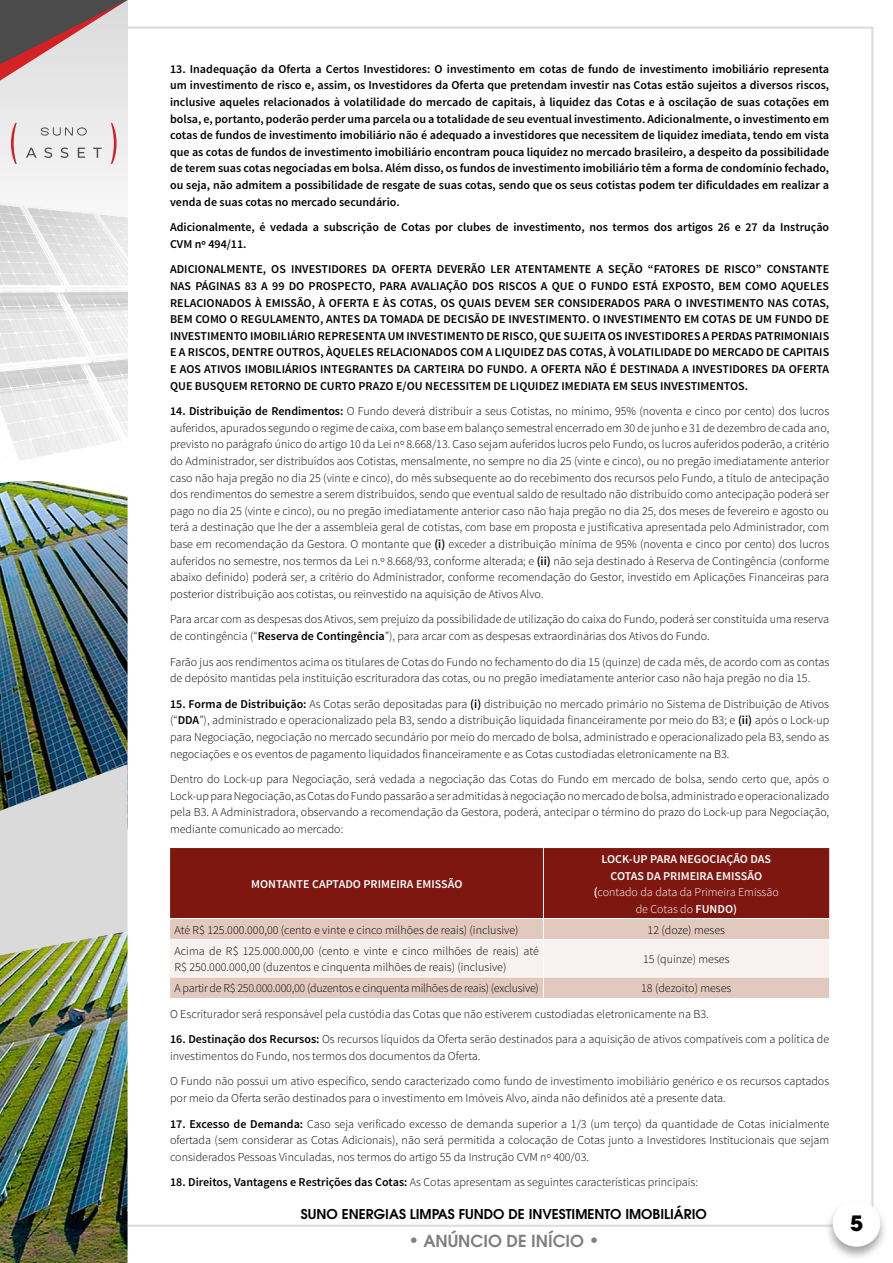
<style>
.page{position:relative;width:893px;height:1263px;background:#fff}
.page>*{position:absolute;margin:0;border:0;box-sizing:border-box;transform-origin:0 0}
.t1{font:700 21px "ITC Avant Garde Pro";color:#000}
.t2{font:600 16.5px "ITC Avant Garde Pro";color:#808080}
.t3{font:600 13.5px "ITC Avant Garde Pro";color:#000}
.t4{font:300 12px/16.6px "Source Sans Pro";color:#000}
.t5{font:600 12px/16.6px "Source Sans Pro";color:#000;text-align:justify}
.t6{font:600 12px/16.5px "Source Sans Pro";color:#fff;text-align:center}
.t7{font:300 12px "Source Sans Pro";letter-spacing:-.02em;color:#000}
.s1{font-weight:600}
.s2{font-weight:300}
.s3{font-size:18px}
</style>
<div class="page">
<hr style="left:0;top:1225px;width:838px;height:2px;background:#ccc">
<hr style="left:60px;top:27px;width:812px;height:2px;background:#ccc">
<div style="left:0;top:0;width:128px;height:267px;background:#ededed"></div>
<img style="left:0;top:200px;width:128px;height:260px">
<img style="left:0;top:481px;width:128px;height:283px">
<img style="left:0;top:955px;width:128px;height:308px">
<svg style="left:0;top:0;width:128px;height:81px"></svg>
<svg style="left:11px;top:123px;width:6px;height:41px"></svg>
<svg style="left:111px;top:123px;width:6px;height:41px"></svg>
<svg style="left:41px;top:127px;width:46px;height:9px"></svg>
<svg style="left:26px;top:148px;width:76px;height:10px"></svg>
<svg style="left:0;top:764px;width:128px;height:191px;background:#c0c5c1"></svg>
<hr style="left:871px;top:27px;width:3px;height:1186px;background:#ccc">
<div style="left:825px;top:1199px;width:63px;height:62px;background:#4a4a4a;opacity:.5"></div>
<div style="left:833px;top:1200px;width:47px;height:47px;background:#fff;border-radius:50%"></div>
<div style="left:170px;top:848px;width:659px;height:70px;background:#7d1710"></div>
<hr style="left:543px;top:848px;width:1px;height:70px;background:#fff">
<svg style="left:170px;top:919px;width:659px;height:79px"></svg>
<p class="t5" style="left:170px;top:61px;width:661px">13. Inadequação da Oferta a Certos Investidores: O investimento em cotas de fundo de investimento imobiliário representa um investimento de risco e, assim, os Investidores da Oferta que pretendam investir nas Cotas estão sujeitos a diversos riscos, inclusive aqueles relacionados à volatilidade do mercado de capitais, à liquidez das Cotas e à oscilação de suas cotações em bolsa, e, portanto, poderão perder uma parcela ou a totalidade de seu eventual investimento. Adicionalmente, o investimento em cotas de fundos de investimento imobiliário não é adequado a investidores que necessitem de liquidez imediata, tendo em vista que as cotas de fundos de investimento imobiliário encontram pouca liquidez no mercado brasileiro, a despeito da possibilidade de terem suas cotas negociadas em bolsa. Além disso, os fundos de investimento imobiliário têm a forma de condomínio fechado, ou seja, não admitem a possibilidade de resgate de suas cotas, sendo que os seus cotistas podem ter dificuldades em realizar a venda de suas cotas no mercado secundário.</p>
<p class="t5" style="left:170px;top:219px;width:661px">Adicionalmente, é vedada a subscrição de Cotas por clubes de investimento, nos termos dos artigos 26 e 27 da Instrução<br>CVM nº 494/11.</p>
<p class="t5" style="left:170px;top:261px;width:661px">ADICIONALMENTE, OS INVESTIDORES DA OFERTA DEVERÃO LER ATENTAMENTE A SEÇÃO “FATORES DE RISCO” CONSTANTE NAS PÁGINAS 83 A 99 DO PROSPECTO, PARA AVALIAÇÃO DOS RISCOS A QUE O FUNDO ESTÁ EXPOSTO, BEM COMO AQUELES RELACIONADOS À EMISSÃO, À OFERTA E ÀS COTAS, OS QUAIS DEVEM SER CONSIDERADOS PARA O INVESTIMENTO NAS COTAS, BEM COMO O REGULAMENTO, ANTES DA TOMADA DE DECISÃO DE INVESTIMENTO. O INVESTIMENTO EM COTAS DE UM FUNDO DE INVESTIMENTO IMOBILIÁRIO REPRESENTA UM INVESTIMENTO DE RISCO, QUE SUJEITA OS INVESTIDORES A PERDAS PATRIMONIAIS E A RISCOS, DENTRE OUTROS, ÀQUELES RELACIONADOS COM A LIQUIDEZ DAS COTAS, À VOLATILIDADE DO MERCADO DE CAPITAIS E AOS ATIVOS IMOBILIÁRIOS INTEGRANTES DA CARTEIRA DO FUNDO. A OFERTA NÃO É DESTINADA A INVESTIDORES DA OFERTA QUE BUSQUEM RETORNO DE CURTO PRAZO E/OU NECESSITEM DE LIQUIDEZ IMEDIATA EM SEUS INVESTIMENTOS.</p>
<p class="t4" style="left:170px;top:403px;width:661px;text-align:justify"><span class="s1">14. Distribuição de Rendimentos:</span> O Fundo deverá distribuir a seus Cotistas, no mínimo, 95% (noventa e cinco por cento) dos lucros auferidos, apurados segundo o regime de caixa, com base em balanço semestral encerrado em 30 de junho e 31 de dezembro de cada ano, previsto no parágrafo único do artigo 10 da Lei nº 8.668/13. Caso sejam auferidos lucros pelo Fundo, os lucros auferidos poderão, a critério do Administrador, ser distribuídos aos Cotistas, mensalmente, no sempre no dia 25 (vinte e cinco), ou no pregão imediatamente anterior caso não haja pregão no dia 25 (vinte e cinco), do mês subsequente ao do recebimento dos recursos pelo Fundo, a título de antecipação dos rendimentos do semestre a serem distribuídos, sendo que eventual saldo de resultado não distribuído como antecipação poderá ser pago no dia 25 (vinte e cinco), ou no pregão imediatamente anterior caso não haja pregão no dia 25, dos meses de fevereiro e agosto ou terá a destinação que lhe der a assembleia geral de cotistas, com base em proposta e justificativa apresentada pelo Administrador, com base em recomendação da Gestora. O montante que <span class="s1">(i)</span> exceder a distribuição mínima de 95% (noventa e cinco por cento) dos lucros auferidos no semestre, nos termos da Lei n.º 8.668/93, conforme alterada; e <span class="s1">(ii)</span> não seja destinado à Reserva de Contingência (conforme abaixo definido) poderá ser, a critério do Administrador, conforme recomendação do Gestor, investido em Aplicações Financeiras para posterior distribuição aos cotistas, ou reinvestido na aquisição de Ativos Alvo.</p>
<p class="t4" style="left:170px;top:611px;width:660px">Para arcar com as despesas dos Ativos, sem prejuízo da possibilidade de utilização do caixa do Fundo, poderá ser constituída uma reserva de contingência (“<span class="s1">Reserva de Contingência</span>”), para arcar com as despesas extraordinárias dos Ativos do Fundo.</p>
<p class="t4" style="left:170px;top:653px;width:661px">Farão jus aos rendimentos acima os titulares de Cotas do Fundo no fechamento do dia 15 (quinze) de cada mês, de acordo com as contas de depósito mantidas pela instituição escrituradora das cotas, ou no pregão imediatamente anterior caso não haja pregão no dia 15.</p>
<p class="t4" style="left:170px;top:695px;width:661px;text-align:justify"><span class="s1">15. Forma de Distribuição:</span> As Cotas serão depositadas para <span class="s1">(i)</span> distribuição no mercado primário no Sistema de Distribuição de Ativos (“<span class="s1">DDA</span>”), administrado e operacionalizado pela B3, sendo a distribuição liquidada financeiramente por meio do B3; e <span class="s1">(ii)</span> após o Lock-up para Negociação, negociação no mercado secundário por meio do mercado de bolsa, administrado e operacionalizado pela B3, sendo as negociações e os eventos de pagamento liquidados financeiramente e as Cotas custodiadas eletronicamente na B3.</p>
<p class="t4" style="left:170px;top:771px;width:661px;text-align:justify">Dentro do Lock-up para Negociação, será vedada a negociação das Cotas do Fundo em mercado de bolsa, sendo certo que, após o Lock-up para Negociação, as Cotas do Fundo passarão a ser admitidas à negociação no mercado de bolsa, administrado e operacionalizado pela B3. A Administradora, observando a recomendação da Gestora, poderá, antecipar o término do prazo do Lock-up para Negociação, mediante comunicado ao mercado:</p>
<p class="t6" style="left:251px;top:876px;width:213px">MONTANTE CAPTADO PRIMEIRA EMISSÃO</p>
<p class="t6" style="left:594px;top:851px;width:187px">LOCK-UP PARA NEGOCIAÇÃO DAS<br>COTAS DA PRIMEIRA EMISSÃO (<span class="s2">contado da data da Primeira Emissão de Cotas do</span> FUNDO)</p>
<p class="t4" style="left:175px;top:921px;width:346px">Até R$ 125.000.000,00 (cento e vinte e cinco milhões de reais) (inclusive)</p>
<p class="t4" style="left:648px;top:921px;width:79px">12 (doze) meses</p>
<p class="t4" style="left:175px;top:942px;width:366px">Acima de R$ 125.000.000,00 (cento e vinte e cinco milhões de reais) até<br>R$ 250.000.000,00 (duzentos e cinquenta milhões de reais) (inclusive)</p>
<p class="t4" style="left:643px;top:950px;width:88px">15 (quinze) meses</p>
<p class="t7" style="left:175px;top:981px;width:366px">A partir de R$ 250.000.000,00 (duzentos e cinquenta milhões de reais) (exclusive)</p>
<p class="t4" style="left:170px;top:975px;width:563px;line-height:25.7px;text-indent:471px">18 (dezoito) meses<br>O Escriturador será responsável pela custódia das Cotas que não estiverem custodiadas eletronicamente na B3.</p>
<p class="t4" style="left:170px;top:1031px;width:661px"><span class="s1">16. Destinação dos Recursos:</span> Os recursos líquidos da Oferta serão destinados para a aquisição de ativos compatíveis com a política de investimentos do Fundo, nos termos dos documentos da Oferta.</p>
<p class="t4" style="left:170px;top:1073px;width:661px">O Fundo não possui um ativo específico, sendo caracterizado como fundo de investimento imobiliário genérico e os recursos captados por meio da Oferta serão destinados para o investimento em Imóveis Alvo, ainda não definidos até a presente data.</p>
<p class="t4" style="left:170px;top:1115px;width:661px;text-align:justify"><span class="s1">17. Excesso de Demanda:</span> Caso seja verificado excesso de demanda superior a 1/3 (um terço) da quantidade de Cotas inicialmente ofertada (sem considerar as Cotas Adicionais), não será permitida a colocação de Cotas junto a Investidores Institucionais que sejam considerados Pessoas Vinculadas, nos termos do artigo 55 da Instrução CVM nº 400/03.</p>
<p class="t4" style="left:170px;top:1174px;width:529px"><span class="s1">18. Direitos, Vantagens e Restrições das Cotas:</span> As Cotas apresentam as seguintes características principais:</p>
<p class="t3" style="left:301px;top:1205px;width:407px">SUNO ENERGIAS LIMPAS FUNDO DE INVESTIMENTO IMOBILIÁRIO</p>
<h2 class="t2" style="left:408px;top:1230px;width:193px"><span class="s3">•</span> ANÚNCIO DE INÍCIO <span class="s3">•</span></h2>
<h1 class="t1" style="left:850px;top:1209px;width:14px">5</h1>
</div>
